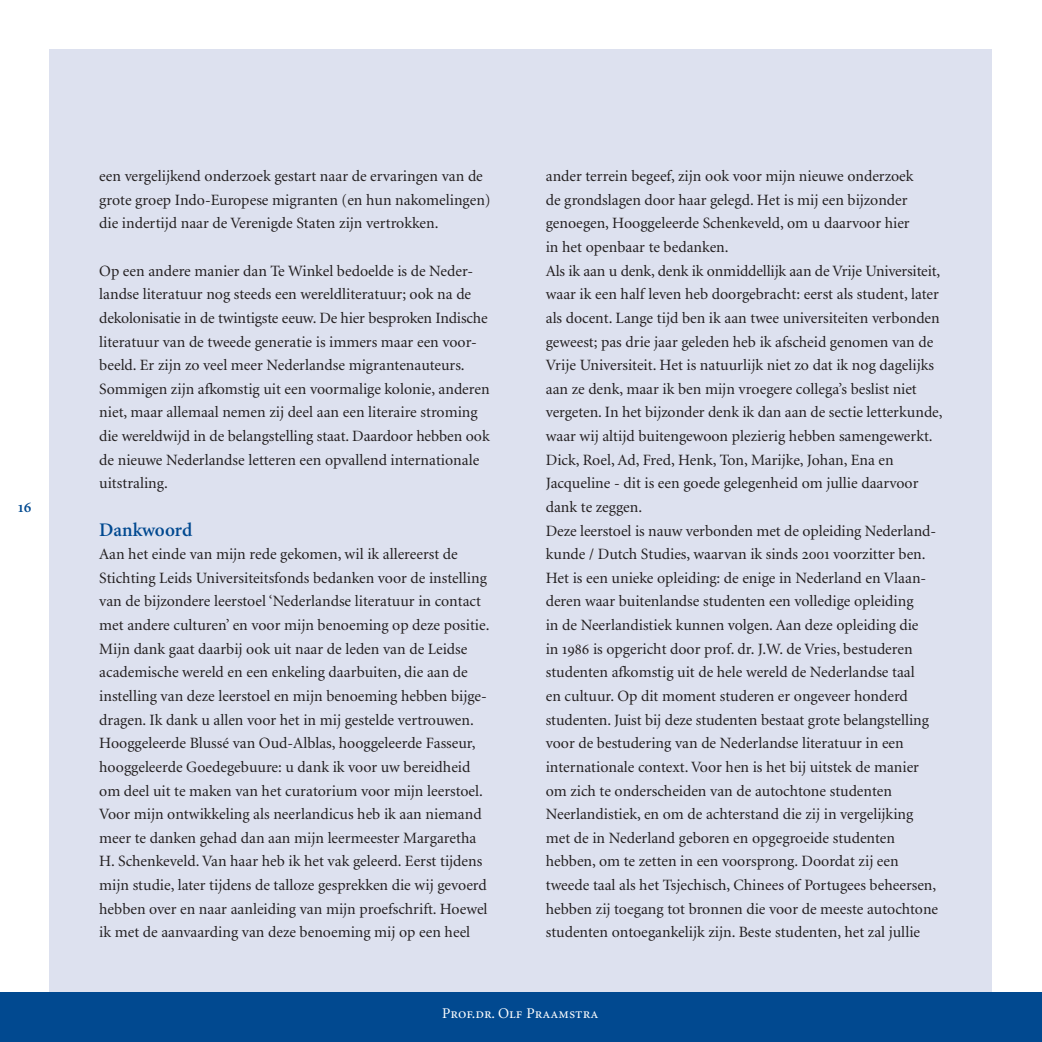
<style>
.page{position:relative;width:1042px;height:1042px;background:#fff}
.page>*{position:absolute;margin:0;border:0;box-sizing:border-box;transform-origin:0 0}
.lopend{font:600 19.25px "Minion";color:#014990}
.lopend-2{font:15.75px/23.6px "Minion";color:#231f20}
.t1{font:15.75px "Minion Semibold SC";color:#014990}
.t2{font:14.88px "Minion Regular SC";color:#fff}
.s1{font-family:"Minion Regular SC"}
</style>
<div class="page">
<div style="left:50px;top:50px;width:942px;height:992px;background:#dde1ef"></div>
<div style="left:0;top:992px;width:1042px;height:50px;background:#014990"></div>
<p class="t1" style="left:18px;top:499px;width:15px">16</p>
<p class="lopend-2" style="left:99px;top:165px;width:393px">een vergelijkend onderzoek gestart naar de ervaringen van de grote groep Indo-Europese migranten (en hun nakomelingen) die indertijd naar de Verenigde Staten zijn vertrokken.</p>
<p class="lopend-2" style="left:99px;top:259px;width:392px">Op een andere manier dan Te Winkel bedoelde is de Neder&shy;landse literatuur nog steeds een wereldliteratuur; ook na de dekolonisatie in de twintigste eeuw. De hier besproken Indische literatuur van de tweede generatie is immers maar een voor&shy;beeld. Er zijn zo veel meer Nederlandse migrantenauteurs.<br>Sommigen zijn afkomstig uit een voormalige kolonie, anderen niet, maar allemaal nemen zij deel aan een literaire stroming die wereldwijd in de belangstelling staat. Daardoor hebben ook de nieuwe Nederlandse letteren een opvallend internationale uitstraling.</p>
<p class="lopend" style="left:99px;top:519px;width:95px">Dankwoord</p>
<p class="lopend-2" style="left:99px;top:543px;width:392px">Aan het einde van mijn rede gekomen, wil ik allereerst de Stichting Leids Universiteitsfonds bedanken voor de instelling van de bijzondere leerstoel ‘Nederlandse literatuur in contact met andere culturen’ en voor mijn benoeming op deze positie.<br>Mijn dank gaat daarbij ook uit naar de leden van de Leidse academische wereld en een enkeling daarbuiten, die aan de instelling van deze leerstoel en mijn benoeming hebben bijge&shy;dragen. Ik dank u allen voor het in mij gestelde vertrouwen.</p>
<p class="lopend-2" style="left:99px;top:732px;width:385px">Hooggeleerde Blussé van Oud-Alblas, hooggeleerde Fasseur, hooggeleerde Goedegebuure: u dank ik voor uw bereidheid om deel uit te maken van het curatorium voor mijn leerstoel.</p>
<p class="lopend-2" style="left:99px;top:803px;width:390px">Voor mijn ontwikkeling als neerlandicus heb ik aan niemand meer te danken gehad dan aan mijn leermeester Margaretha H. Schenkeveld. Van haar heb ik het vak geleerd. Eerst tijdens mijn studie, later tijdens de talloze gesprekken die wij gevoerd hebben over en naar aanleiding van mijn proefschrift. Hoewel ik met de aanvaarding van deze benoeming mij op een heel</p>
<p class="lopend-2" style="left:546px;top:165px;width:369px">ander terrein begeef, zijn ook voor mijn nieuwe onderzoek de grondslagen door haar gelegd. Het is mij een bijzonder genoegen, Hooggeleerde Schenkeveld, om u daarvoor hier in het openbaar te bedanken.</p>
<p class="lopend-2" style="left:546px;top:259px;width:398px">Als ik aan u denk, denk ik onmiddellijk aan de Vrije Universiteit, waar ik een half leven heb doorgebracht: eerst als student, later als docent. Lange tijd ben ik aan twee universiteiten verbonden geweest; pas drie jaar geleden heb ik afscheid genomen van de Vrije Universiteit. Het is natuurlijk niet zo dat ik nog dagelijks aan ze denk, maar ik ben mijn vroegere collega’s beslist niet vergeten. In het bijzonder denk ik dan aan de sectie letterkunde, waar wij altijd buitengewoon plezierig hebben samengewerkt.<br>Dick, Roel, Ad, Fred, Henk, Ton, Marijke, Johan, Ena en Jacqueline - dit is een goede gelegenheid om jullie daarvoor dank te zeggen.</p>
<p class="lopend-2" style="left:546px;top:519px;width:394px">Deze leerstoel is nauw verbonden met de opleiding Nederland&shy;kunde / Dutch Studies, waarvan ik sinds <span class="s1">2001</span> voorzitter ben.<br>Het is een unieke opleiding: de enige in Nederland en Vlaan&shy;deren waar buitenlandse studenten een volledige opleiding<br>in de Neerlandistiek kunnen volgen. Aan deze opleiding die<br>in <span class="s1">1986</span> is opgericht door prof. dr. J.W. de Vries, bestuderen studenten afkomstig uit de hele wereld de Nederlandse taal<br>en cultuur. Op dit moment studeren er ongeveer honderd studenten. Juist bij deze studenten bestaat grote belangstelling voor de bestudering van de Nederlandse literatuur in een internationale context. Voor hen is het bij uitstek de manier om zich te onderscheiden van de autochtone studenten Neerlandistiek, en om de achterstand die zij in vergelijking met de in Nederland geboren en opgegroeide studenten hebben, om te zetten in een voorsprong. Doordat zij een tweede taal als het Tsjechisch, Chinees of Portugees beheersen, hebben zij toegang tot bronnen die voor de meeste autochtone studenten ontoegankelijk zijn. Beste studenten, het zal jullie</p>
<p class="t2" style="left:442px;top:1006px;width:158px">Prof.dr. Olf Praamstra</p>
</div>
